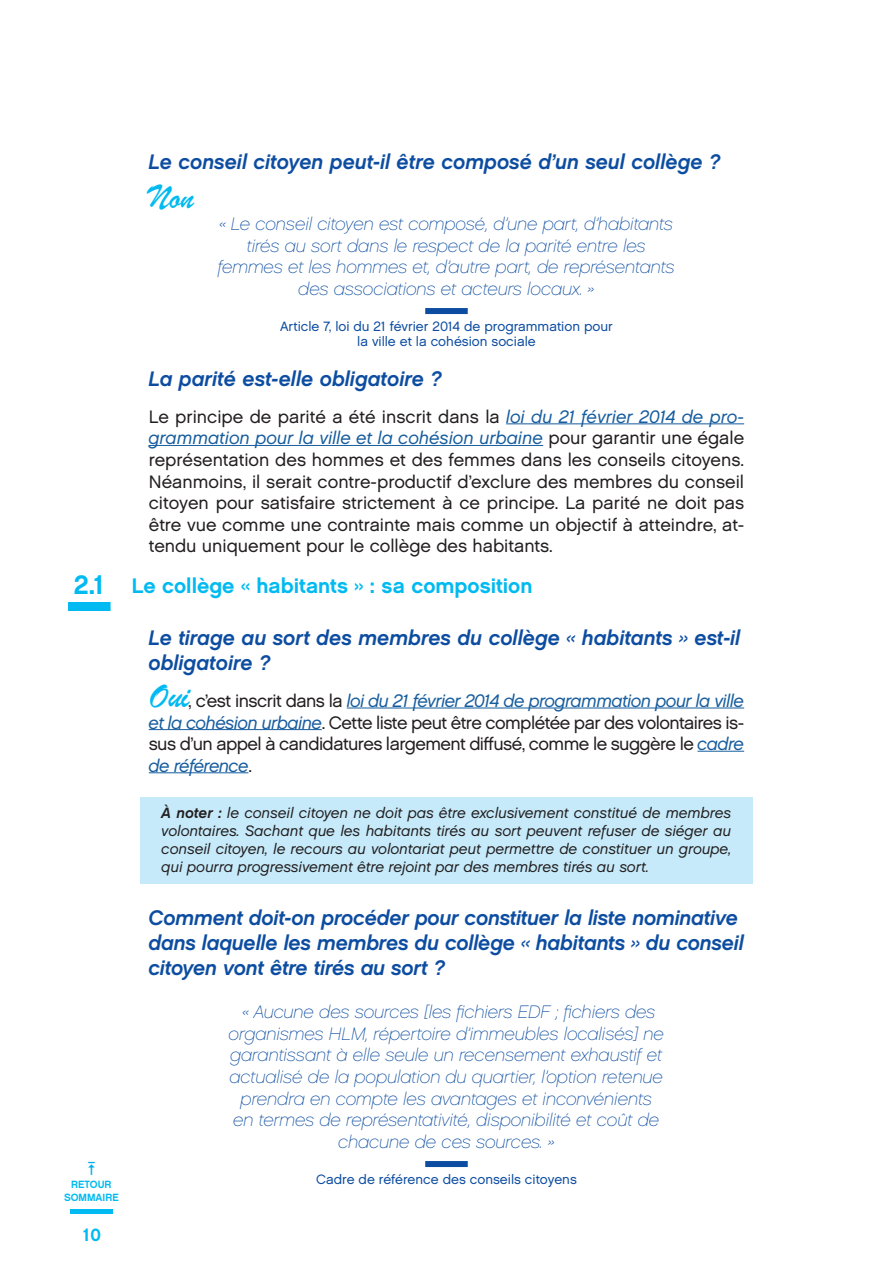
<style>
.page{position:relative;width:893px;height:1263px;background:#fff}
.page>*{position:absolute;margin:0;border:0;box-sizing:border-box;transform-origin:0 0}
.t1{font:36px "Brush Script";color:#00baf1}
.t2{font:21px/25.2px "Chalet Oblique New York";letter-spacing:-.01em;color:#0d4da1}
.t3{font:21px "Chalet New York Nineteen Sixty";color:#00baf1}
.t4{font:18px/21.6px "Chalet Oblique Paris";color:#0d4da1;text-align:center}
.t5{font:18px/21.6px "Chalet London Nineteen Sixty";letter-spacing:-.03em;color:#231f20;text-align:justify}
.t6{font:18px "Chalet Oblique London";letter-spacing:-.03em;color:#175d9e}
.t7{font:18px "Chalet Oblique London";color:#175d9e}
.t8{font:18px "Chalet London Nineteen Sixty";color:#231f20}
.t9{font:18px "Chalet New York Nineteen Sixty";color:#00baf1}
.t10{font:15px/18px "Chalet Oblique London";color:#231f20;text-align:justify}
.t11{font:13.5px/15px "Chalet London Nineteen Sixty";color:#0d4da1;text-align:center}
.t12{font:10.5px/12.6px "Chalet New York Nineteen Sixty";color:#00baf1;text-align:center}
.s1{font-family:"Chalet Oblique London";color:#175d9e}
.s2{font-family:"Chalet London Nineteen Sixty";color:#231f20}
.s3{font-size:27px}
.s4{font-family:"Brush Script";font-size:36px;color:#00baf1}
.s5{font-family:"Chalet Oblique New York"}
</style>
<div class="page">
<hr style="left:71px;top:1209px;width:42px;height:4px;background:#00baf1">
<div style="left:425px;top:308px;width:43px;height:6px;background:#0d4da1"></div>
<hr style="left:506px;top:424px;width:238px;height:1px;background:#175d9e">
<hr style="left:149px;top:445px;width:394px;height:1px;background:#175d9e">
<hr style="left:347px;top:708px;width:397px;height:1px;background:#175d9e">
<hr style="left:149px;top:729px;width:173px;height:1px;background:#175d9e">
<hr style="left:697px;top:751px;width:47px;height:1px;background:#175d9e">
<hr style="left:149px;top:772px;width:99px;height:1px;background:#175d9e">
<div style="left:140px;top:798px;width:613px;height:86px;background:#c6eafa"></div>
<div style="left:425px;top:1161px;width:43px;height:6px;background:#0d4da1"></div>
<div style="left:68px;top:602px;width:43px;height:9px;background:#00baf1"></div>
<p class="t2" style="left:149px;top:149px;width:574px">Le conseil citoyen peut-il être composé d’un seul collège ?</p>
<h1 class="t1" style="left:149px;top:175px;width:47px">Non</h1>
<p class="t4" style="left:218px;top:213px;width:458px">« Le conseil citoyen est composé, d’une part, d’habitants tirés au sort dans le respect de la parité entre les femmes et les hommes et, d’autre part, de représentants des associations et acteurs locaux. »</p>
<p class="t11" style="left:280px;top:319px;width:334px">Article 7, loi du 21 février 2014 de programmation pour la ville et la cohésion sociale</p>
<p class="t2" style="left:149px;top:366px;width:295px">La parité est-elle obligatoire ?</p>
<p class="t8" style="left:149px;top:406px;width:597px">Le principe de parité a été inscrit dans la <span class="s1">loi du 21 février 2014 de pro-</span></p>
<p class="t7" style="left:149px;top:427px;width:597px">grammation pour la ville et la cohésion urbaine <span class="s2">pour garantir une égale</span></p>
<p class="t5" style="left:149px;top:449px;width:597px">représentation des hommes et des femmes dans les conseils citoyens.<br>Néanmoins, il serait contre-productif d’exclure des membres du conseil citoyen pour satisfaire strictement à ce principe. La parité ne doit pas être vue comme une contrainte mais comme un objectif à atteindre, at&shy;tendu uniquement pour le collège des habitants.</p>
<p class="t3" style="left:74px;top:573px;width:460px"><span class="s3">2.1</span> Le collège « habitants » : sa composition</p>
<p class="t2" style="left:149px;top:625px;width:593px">Le tirage au sort des membres du collège « habitants » est-il obligatoire ?</p>
<p class="t6" style="left:149px;top:690px;width:597px"><span class="s4">Oui</span><span class="s2">, c’est inscrit dans la</span> loi du 21 février 2014 de programmation pour la ville</p>
<p class="t5" style="left:149px;top:711px;width:597px"><span class="s1">et la cohésion urbaine</span>. Cette liste peut être complétée par des volontaires is&shy;sus d’un appel à candidatures largement diffusé, comme le suggère le <span class="s1">cadre</span></p>
<p class="t6" style="left:149px;top:754px;width:105px">de référence<span class="s2">.</span></p>
<p class="t10" style="left:162px;top:803px;width:571px"><span class="s5">À noter :</span> le conseil citoyen ne doit pas être exclusivement constitué de membres volontaires. Sachant que les habitants tirés au sort peuvent refuser de siéger au conseil citoyen, le recours au volontariat peut permettre de constituer un groupe, qui pourra progressivement être rejoint par des membres tirés au sort.</p>
<p class="t2" style="left:149px;top:904px;width:597px">Comment doit-on procéder pour constituer la liste nominative dans laquelle les membres du collège « habitants » du conseil citoyen vont être tirés au sort ?</p>
<p class="t4" style="left:229px;top:1001px;width:437px">« Aucune des sources [les fichiers EDF ; fichiers des organismes HLM, répertoire d’immeubles localisés] ne garantissant à elle seule un recensement exhaustif et actualisé de la population du quartier, l’option retenue prendra en compte les avantages et inconvénients en termes de représentativité, disponibilité et coût de chacune de ces sources. »</p>
<p class="t11" style="left:316px;top:1172px;width:262px">Cadre de référence des conseils citoyens</p>
<p class="t12" style="left:64px;top:1178px;width:56px">RETOUR<br>SOMMAIRE</p>
<p class="t9" style="left:83px;top:1223px;width:20px">10</p>
</div>
